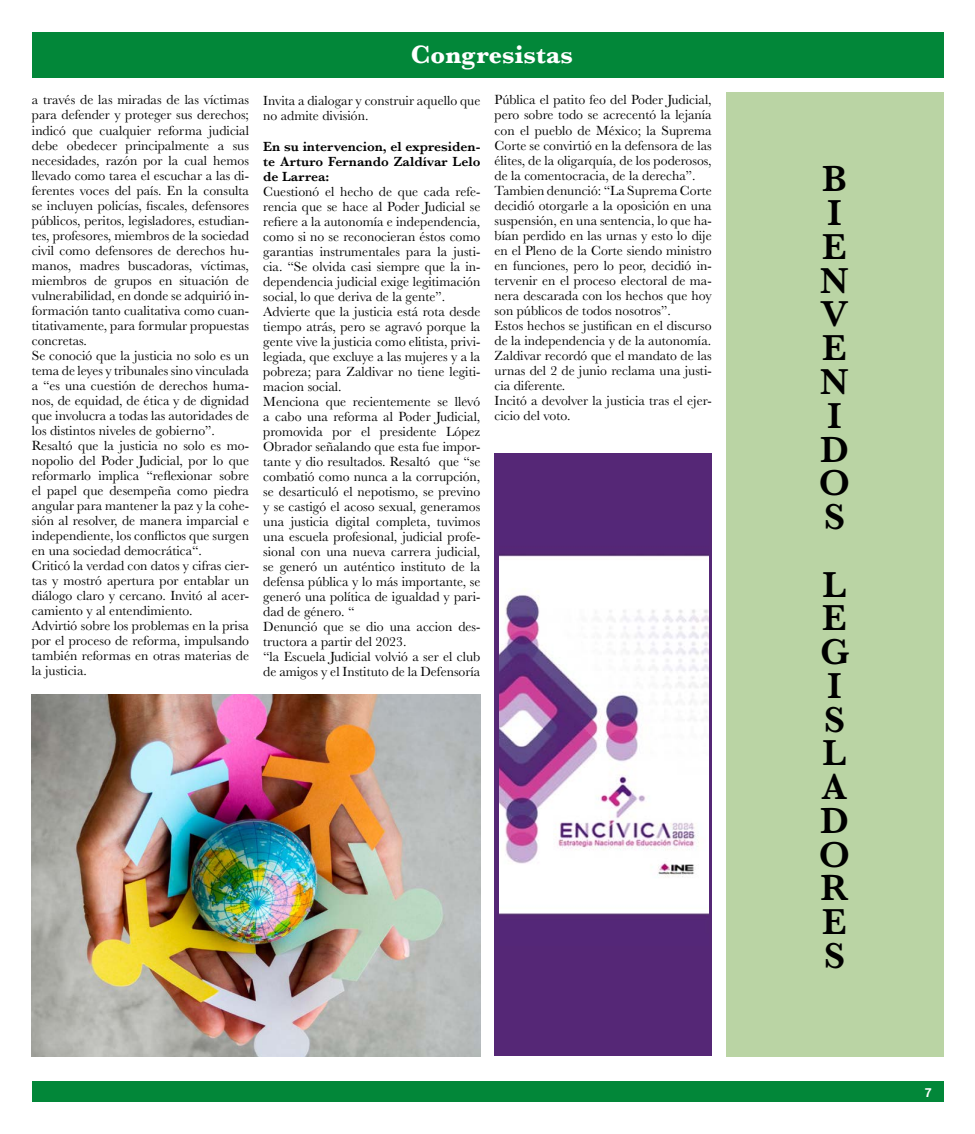
<style>
.page{position:relative;width:975px;height:1134px;background:#fff}
.page>*{position:absolute;margin:0;border:0;box-sizing:border-box;transform-origin:0 0}
.t1{font:600 37.5px/33.8px "Baskerville";color:#000}
.t2{font:700 26.25px "Baskerville";color:#fff}
.t3{font:13.75px/15px "Baskerville";color:#000}
.t4{font:600 13.75px/15px "Baskerville";color:#000;text-align:justify}
.t5{font:700 12.5px "Helvetica Neue";color:#fff}
</style>
<div class="page">
<div style="left:32px;top:1081px;width:911px;height:21px;background:#028739"></div>
<div style="left:725px;top:92px;width:218px;height:964px;background:#bad4a4"></div>
<div style="left:494px;top:454px;width:217px;height:602px;background:#552776"></div>
<div style="left:32px;top:33px;width:911px;height:45px;background:#028739"></div>
<img style="left:32px;top:695px;width:448px;height:361px">
<img style="left:500px;top:554px;width:208px;height:361px">
<h2 class="t2" style="left:411px;top:36px;width:164px">Congresistas</h2>
<p class="t3" style="left:32px;top:93px;width:219px">a través de las miradas de las víctimas para defender y proteger sus derechos; indicó que cualquier reforma judicial debe obedecer principalmente a sus necesidades, razón por la cual hemos llevado como tarea el escuchar a las di&shy;ferentes voces del país. En la consulta se incluyen policías, fiscales, defensores públicos, peritos, legisladores, estudian&shy;tes, profesores, miembros de la sociedad civil como defensores de derechos hu&shy;manos, madres buscadoras, víctimas, miembros de grupos en situación de vulnerabilidad, en donde se adquirió in&shy;formación tanto cualitativa como cuan&shy;titativamente, para formular propuestas concretas.<br>Se conoció que la justicia no solo es un tema de leyes y tribunales sino vinculada a “es una cuestión de derechos huma&shy;nos, de equidad, de ética y de dignidad que involucra a todas las autoridades de los distintos niveles de gobierno”.<br>Resaltó que la justicia no solo es mo&shy;nopolio del Poder Judicial, por lo que reformarlo implica “reflexionar sobre el papel que desempeña como piedra angular para mantener la paz y la cohe&shy;sión al resolver, de manera imparcial e independiente, los conflictos que surgen en una sociedad democrática“.<br>Criticó la verdad con datos y cifras cier&shy;tas y mostró apertura por entablar un diálogo claro y cercano. Invitó al acer&shy;camiento y al entendimiento.<br>Advirtió sobre los problemas en la prisa por el proceso de reforma, impulsando también reformas en otras materias de la justicia.</p>
<p class="t3" style="left:263px;top:93px;width:219px">Invita a dialogar y construir aquello que no admite división.</p>
<p class="t4" style="left:263px;top:139px;width:219px">En su intervencion, el expresiden&shy;te Arturo Fernando Zaldívar Lelo de Larrea:</p>
<p class="t3" style="left:263px;top:184px;width:219px">Cuestionó el hecho de que cada refe&shy;rencia que se hace al Poder Judicial se refiere a la autonomía e independencia, como si no se reconocieran éstos como garantias instrumentales para la justi&shy;cia. “Se olvida casi siempre que la in&shy;dependencia judicial exige legitimación social, lo que deriva de la gente”.<br>Advierte que la justicia está rota desde tiempo atrás, pero se agravó porque la gente vive la justicia como elitista, privi&shy;legiada, que excluye a las mujeres y a la pobreza; para Zaldivar no tiene legiti&shy;macion social.<br>Menciona que recientemente se llevó a cabo una reforma al Poder Judicial, promovida por el presidente López Obrador señalando que esta fue impor&shy;tante y dio resultados. Resaltó que “se combatió como nunca a la corrupción, se desarticuló el nepotismo, se previno y se castigó el acoso sexual, generamos una justicia digital completa, tuvimos una escuela profesional, judicial profe&shy;sional con una nueva carrera judicial, se generó un auténtico instituto de la defensa pública y lo más importante, se generó una política de igualdad y pari&shy;dad de género. “<br>Denunció que se dio una accion des&shy;tructora a partir del 2023.<br>“la Escuela Judicial volvió a ser el club de amigos y el Instituto de la Defensoría</p>
<p class="t3" style="left:494px;top:93px;width:219px">Pública el patito feo del Poder Judicial, pero sobre todo se acrecentó la lejanía con el pueblo de México; la Suprema Corte se convirtió en la defensora de las élites, de la oligarquía, de los poderosos, de la comentocracia, de la derecha”.<br>Tambien denunció: “La Suprema Corte decidió otorgarle a la oposición en una suspensión, en una sentencia, lo que ha&shy;bían perdido en las urnas y esto lo dije en el Pleno de la Corte siendo ministro en funciones, pero lo peor, decidió in&shy;tervenir en el proceso electoral de ma&shy;nera descarada con los hechos que hoy son públicos de todos nosotros”.<br>Estos hechos se justifican en el discurso de la independencia y de la autonomía.<br>Zaldivar recordó que el mandato de las urnas del 2 de junio reclama una justi&shy;cia diferente.<br>Incitó a devolver la justicia tras el ejer&shy;cicio del voto.</p>
<h1 class="t1" style="left:818px;top:162px;width:33px">B<br>I<br>E<br>N<br>V<br>E<br>N<br>I<br>D<br>O<br>S</h1>
<h1 class="t1" style="left:818px;top:567px;width:33px">L<br>E<br>G<br>I<br>S<br>L<br>A<br>D<br>O<br>R<br>E<br>S</h1>
<p class="t5" style="left:924px;top:1083px;width:8px">7</p>
</div>
